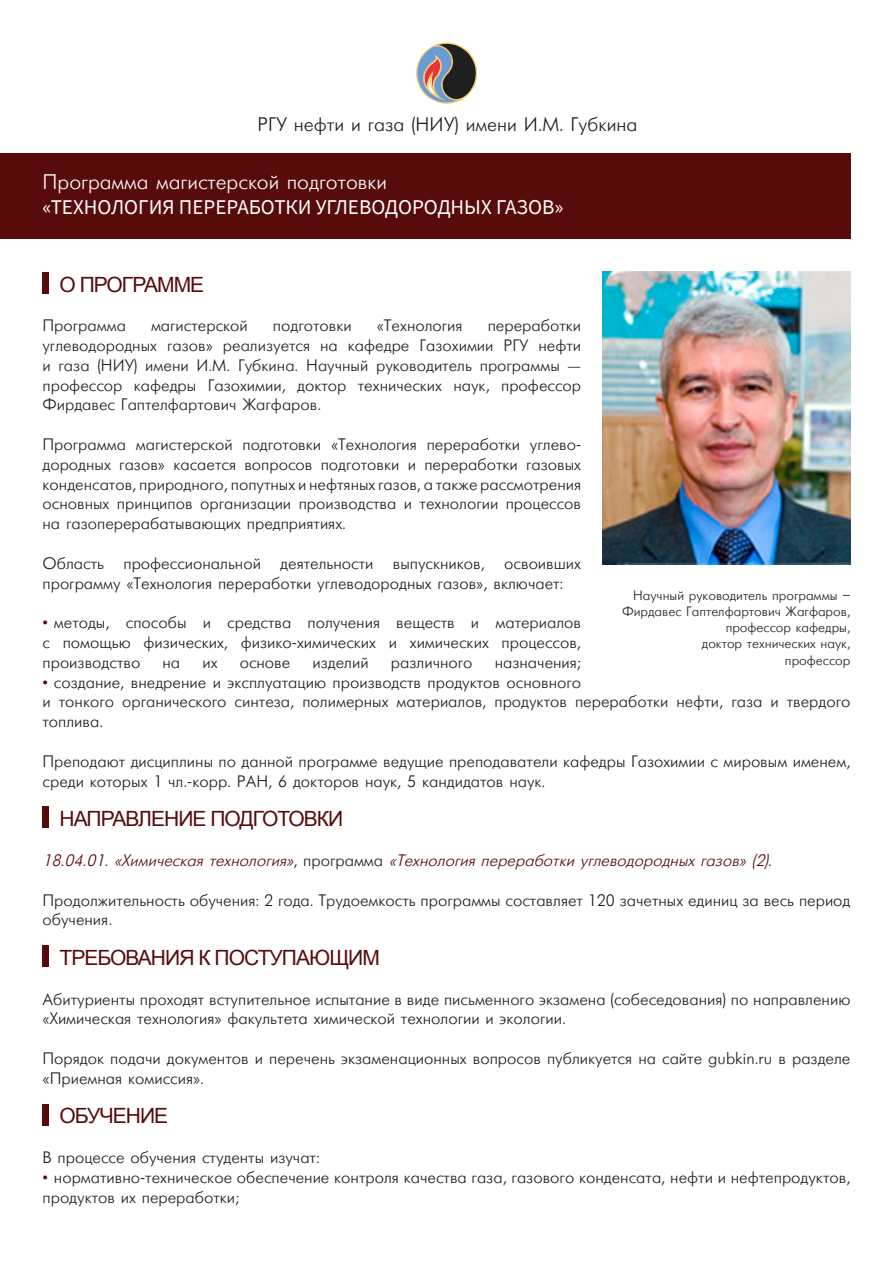
<style>
.page{position:relative;width:893px;height:1263px;background:#fff}
.page>*{position:absolute;margin:0;border:0;box-sizing:border-box;transform-origin:0 0}
.t1{font:21px "Arial";letter-spacing:-.045em;color:#580b0b}
.t2{font:21px "Source Sans Pro";color:#fff}
.t3{font:21px "Futuris Cyrillic";color:#fff}
.t4{font:19.5px "Futuris Cyrillic";color:#1d1d1b}
.t5{font:16.5px/19.8px "Futuris Cyrillic";color:#1d1d1b}
.t6{font:italic 16.5px "Futuris Cyrillic";color:#580b0b}
.t7{font:13.5px/16.2px "Futuris Cyrillic";color:#1d1d1b;text-align:right}
.s1{color:#580b0b}
.s2{font-style:normal;color:#1d1d1b}
</style>
<div class="page">
<div style="left:43px;top:272px;width:6px;height:22px;background:#580b0b"></div>
<div style="left:43px;top:806px;width:6px;height:22px;background:#580b0b"></div>
<div style="left:43px;top:945px;width:6px;height:22px;background:#580b0b"></div>
<img style="left:602px;top:272px;width:248px;height:293px">
<div style="left:43px;top:1103px;width:6px;height:22px;background:#580b0b"></div>
<div style="left:0;top:153px;width:850px;height:85px;background:#580b0b"></div>
<svg style="left:416px;top:43px;width:61px;height:61px"></svg>
<p class="t4" style="left:258px;top:115px;width:381px">РГУ нефти и газа (НИУ) имени И.М. Губкина</p>
<p class="t3" style="left:43px;top:171px;width:346px">Программа магистерской подготовки</p>
<p class="t2" style="left:43px;top:194px;width:523px">«ТЕХНОЛОГИЯ ПЕРЕРАБОТКИ УГЛЕВОДОРОДНЫХ ГАЗОВ»</p>
<p class="t1" style="left:60px;top:270px;width:146px">О ПРОГРАММЕ</p>
<p class="t5" style="left:43px;top:316px;width:85px">Программа</p>
<p class="t5" style="left:151px;top:316px;width:98px">магистерской</p>
<p class="t5" style="left:273px;top:316px;width:80px">подготовки</p>
<p class="t5" style="left:377px;top:316px;width:87px">«Технология</p>
<p class="t5" style="left:43px;top:316px;width:540px;text-align:justify;text-indent:445px">переработки углеводородных газов» реализуется на кафедре Газохимии РГУ нефти и газа (НИУ) имени И.М. Губкина. Научный руководитель программы — профессор кафедры Газохимии, доктор технических наук, профессор Фирдавес Гаптелфартович Жагфаров.</p>
<p class="t5" style="left:43px;top:435px;width:540px;text-align:justify">Программа магистерской подготовки «Технология переработки углево&shy;дородных газов» касается вопросов подготовки и переработки газовых конденсатов, природного, попутных и нефтяных газов, а также рассмотрения основных принципов организации производства и технологии процессов на газоперерабатывающих предприятиях.</p>
<p class="t5" style="left:43px;top:554px;width:540px">Область профессиональной деятельности выпускников, освоивших программу «Технология переработки углеводородных газов», включает:</p>
<p class="t5" style="left:43px;top:613px;width:540px;text-align:justify"><span class="s1">•</span> методы, способы и средства получения веществ и материалов с помощью физических, физико-химических и химических процессов, производство</p>
<p class="t7" style="left:622px;top:587px;width:230px">Научный руководитель программы –<br>Фирдавес Гаптелфартович Жагфаров, профессор кафедры,<br>доктор технических наук,<br>профессор</p>
<p class="t5" style="left:162px;top:653px;width:19px">на</p>
<p class="t5" style="left:202px;top:653px;width:17px">их</p>
<p class="t5" style="left:240px;top:653px;width:52px">основе</p>
<p class="t5" style="left:312px;top:653px;width:58px">изделий</p>
<p class="t5" style="left:391px;top:653px;width:83px">различного</p>
<p class="t5" style="left:495px;top:653px;width:88px">назначения;</p>
<p class="t5" style="left:43px;top:673px;width:809px"><span class="s1">•</span> создание, внедрение и эксплуатацию производств продуктов основного<br>и тонкого органического синтеза, полимерных материалов, продуктов переработки нефти, газа и твердого топлива.</p>
<p class="t5" style="left:43px;top:752px;width:809px">Преподают дисциплины по данной программе ведущие преподаватели кафедры Газохимии с мировым именем, среди которых 1 чл.-корр. РАН, 6 докторов наук, 5 кандидатов наук.</p>
<p class="t1" style="left:60px;top:805px;width:285px">НАПРАВЛЕНИЕ ПОДГОТОВКИ</p>
<p class="t6" style="left:43px;top:852px;width:731px">18.04.01. «Химическая технология»<span class="s2">, п р о г р а м м а</span> «Технология переработки углеводородных газов» (2)<span class="s2">.</span></p>
<p class="t5" style="left:43px;top:890px;width:809px">Продолжительность обучения: 2 года. Трудоемкость программы составляет 120 зачетных единиц за весь период обучения.</p>
<p class="t1" style="left:60px;top:944px;width:322px">ТРЕБОВАНИЯ К ПОСТУПАЮЩИМ</p>
<p class="t5" style="left:43px;top:989px;width:809px">Абитуриенты проходят вступительное испытание в виде письменного экзамена (собеседования) по направлению «Химическая технология» факультета химической технологии и экологии.</p>
<p class="t5" style="left:43px;top:1049px;width:809px">Порядок подачи документов и перечень экзаменационных вопросов публикуется на сайте gubkin.ru в разделе «Приемная комиссия».</p>
<p class="t1" style="left:60px;top:1102px;width:110px">ОБУЧЕНИЕ</p>
<p class="t5" style="left:43px;top:1148px;width:279px">В процессе обучения студенты изучат:</p>
<p class="t5" style="left:43px;top:1168px;width:809px"><span class="s1">•</span> нормативно-техническое обеспечение контроля качества газа, газового конденсата, нефти и нефтепродуктов, продуктов их переработки;</p>
</div>
